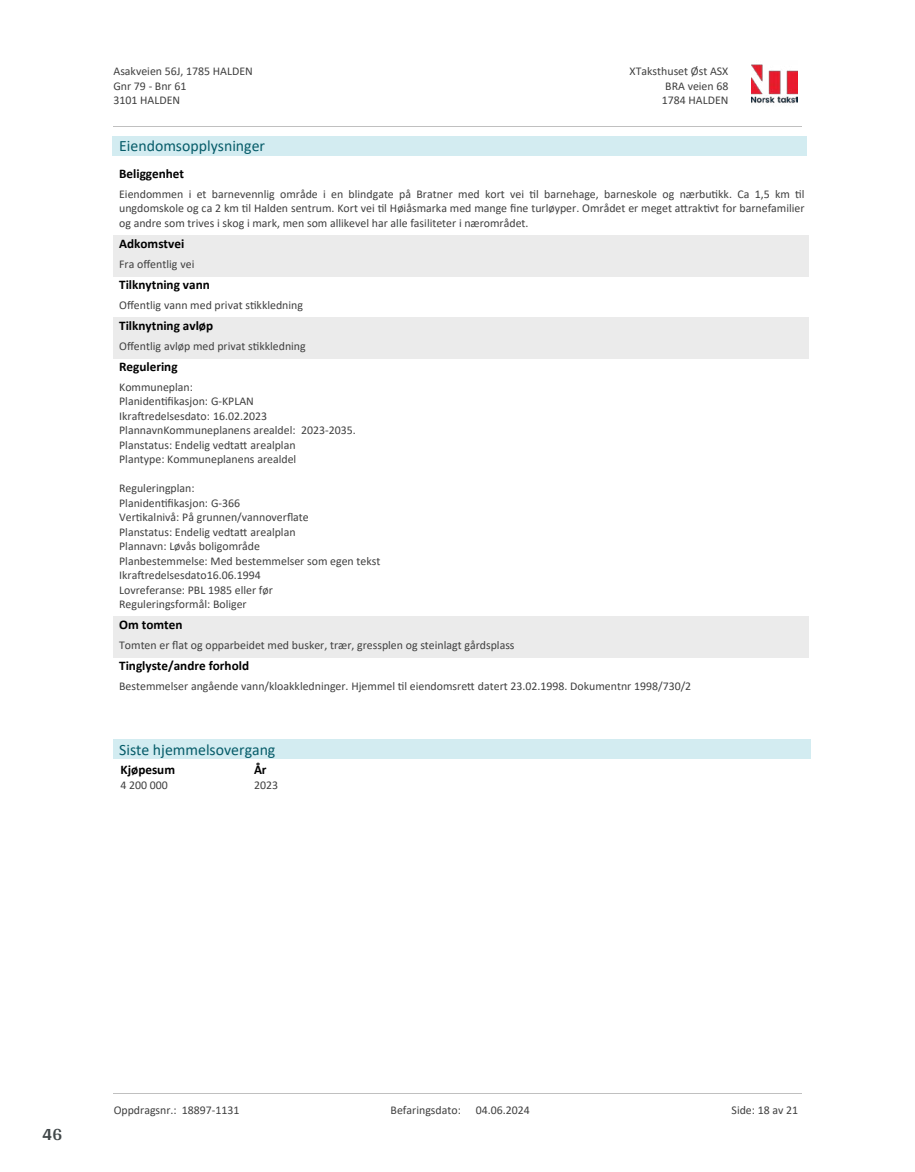
<style>
.page{position:relative;width:915px;height:1172px;background:#fff}
.page>*{position:absolute;margin:0;border:0;box-sizing:border-box;transform-origin:0 0}
.t1{font:700 18px "Arya";color:#414749}
.t2{font:15.75px "Calibri";color:#065c69}
.t3{font:700 13.2px "Calibri";color:#000}
.t4{font:11.85px/14.4px "Calibri";color:#404040}
</style>
<div class="page">
<div style="left:113px;top:235px;width:695px;height:41px;background:#ebebeb"></div>
<div style="left:113px;top:317px;width:695px;height:41px;background:#ebebeb"></div>
<div style="left:113px;top:616px;width:695px;height:42px;background:#ebebeb"></div>
<div style="left:113px;top:136px;width:694px;height:19px;background:#d3ecf1"></div>
<div style="left:113px;top:739px;width:697px;height:20px;background:#d3ecf1"></div>
<img style="left:751px;top:64px;width:46px;height:40px">
<hr style="left:113px;top:127px;width:688px;height:1px;background:#c0c0c0">
<hr style="left:113px;top:1093px;width:688px;height:1px;background:#c0c0c0">
<p class="t4" style="left:113px;top:64px;width:141px">Asakveien 56J, 1785 HALDEN<br>Gnr 79 - Bnr 61<br>3101 HALDEN</p>
<p class="t4" style="left:629px;top:64px;width:100px">XTaksthuset Øst ASX</p>
<p class="t4" style="left:665px;top:78px;width:65px">BRA veien 68</p>
<p class="t4" style="left:661px;top:93px;width:68px">1784 HALDEN</p>
<h2 class="t2" style="left:119px;top:135px;width:147px">Eiendomsopplysninger</h2>
<p class="t3" style="left:119px;top:164px;width:66px">Beliggenhet</p>
<p class="t4" style="left:119px;top:186px;width:686px;text-align:justify">Eiendommen i et barnevennlig område i en blindgate på Bratner med kort vei 琀椀l barnehage, barneskole og nærbu琀椀kk. Ca 1,5 km 琀椀l ungdomskole og ca 2 km 琀椀l Halden sentrum. Kort vei 琀椀l Høiåsmarka med mange 昀椀ne turløyper. Området er meget a琀琀rak琀椀vt for barnefamilier og andre som trives i skog i mark, men som allikevel har alle fasiliteter i nærområdet.</p>
<p class="t3" style="left:119px;top:234px;width:67px">Adkomstvei</p>
<p class="t4" style="left:119px;top:256px;width:77px">Fra o昀昀entlig vei</p>
<p class="t3" style="left:119px;top:275px;width:92px">Tilknytning vann</p>
<p class="t4" style="left:119px;top:297px;width:185px">O昀昀entlig vann med privat s琀椀kkledning</p>
<p class="t3" style="left:119px;top:316px;width:95px">Tilknytning avløp</p>
<p class="t4" style="left:119px;top:338px;width:188px">O昀昀entlig avløp med privat s琀椀kkledning</p>
<p class="t3" style="left:119px;top:357px;width:60px">Regulering</p>
<p class="t4" style="left:119px;top:380px;width:238px">Kommuneplan:<br>Planiden琀椀昀椀kasjon: G-KPLAN<br>Ikra昀琀redelsesdato: 16.02.2023<br>PlannavnKommuneplanens arealdel: 2023-2035.<br>Planstatus: Endelig vedta琀琀 arealplan<br>Plantype: Kommuneplanens arealdel</p>
<p class="t4" style="left:119px;top:481px;width:262px">Reguleringplan:<br>Planiden琀椀昀椀kasjon: G-366<br>Ver琀椀kalnivå: På grunnen/vannover昀氀ate<br>Planstatus: Endelig vedta琀琀 arealplan<br>Plannavn: Løvås boligområde<br>Planbestemmelse: Med bestemmelser som egen tekst Ikra昀琀redelsesdato16.06.1994<br>Lovreferanse: PBL 1985 eller før<br>Reguleringsformål: Boliger</p>
<p class="t3" style="left:119px;top:615px;width:65px">Om tomten</p>
<p class="t4" style="left:119px;top:638px;width:397px">Tomten er 昀氀at og opparbeidet med busker, trær, gressplen og steinlagt gårdsplass</p>
<p class="t3" style="left:119px;top:656px;width:131px">Tinglyste/andre forhold</p>
<p class="t4" style="left:119px;top:679px;width:573px">Bestemmelser angående vann/kloakkledninger. Hjemmel 琀椀l eiendomsre琀琀 datert 23.02.1998. Dokumentnr 1998/730/2</p>
<h2 class="t2" style="left:119px;top:738px;width:158px">Siste hjemmelsovergang</h2>
<p class="t3" style="left:121px;top:760px;width:56px">Kjøpesum</p>
<p class="t4" style="left:121px;top:777px;width:49px">4 200 000</p>
<p class="t3" style="left:254px;top:760px;width:14px">År</p>
<p class="t4" style="left:254px;top:777px;width:26px">2023</p>
<h1 class="t1" style="left:43px;top:1123px;width:21px">46</h1>
<p class="t4" style="left:114px;top:1103px;width:127px">Oppdragsnr.: 18897-1131</p>
<p class="t4" style="left:390px;top:1103px;width:72px">Befaringsdato:</p>
<p class="t4" style="left:475px;top:1103px;width:55px">04.06.2024</p>
<p class="t4" style="left:731px;top:1103px;width:68px">Side: 18 av 21</p>
</div>
